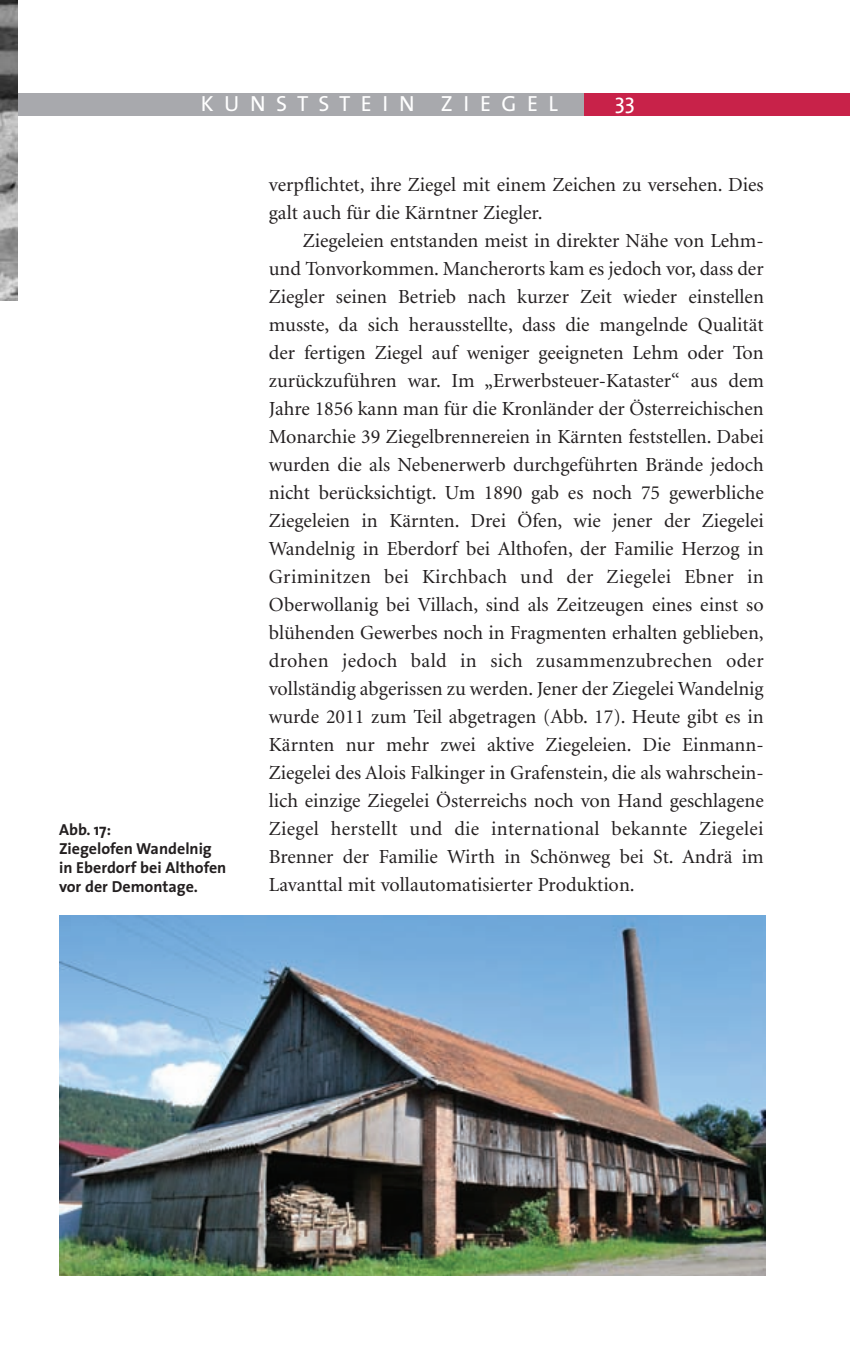
<style>
.page{position:relative;width:850px;height:1360px;background:#fff}
.page>*{position:absolute;margin:0;border:0;box-sizing:border-box;transform-origin:0 0}
.t1{font:22px "The Sans";letter-spacing:.48em;color:#fff}
.t2{font:20px/28px "Minion";color:#231f20}
.t3{font:700 16px/19.2px "The Sans";color:#231f20}
</style>
<div class="page">
<div style="left:0;top:93px;width:850px;height:22px;background:#a8a9ad"></div>
<div style="left:584px;top:93px;width:266px;height:22px;background:#c82249"></div>
<img style="left:59px;top:915px;width:707px;height:361px">
<img style="left:0;top:0;width:17px;height:300px">
<p class="t1" style="left:201px;top:95px;width:359px">KUNSTSTEIN ZIEGEL</p>
<p class="t1" style="left:615px;top:93px;width:22px">33</p>
<p class="t3" style="left:59px;top:821px;width:169px">Abb. 17:<br>Ziegelofen Wandelnig in Eberdorf bei Althofen vor der Demontage.</p>
<p class="t2" style="left:269px;top:173px;width:496px">verpflichtet, ihre Ziegel mit einem Zeichen zu versehen. Dies galt auch für die Kärntner Ziegler.</p>
<p class="t2" style="left:269px;top:229px;width:497px;text-align:justify;text-indent:34px">Ziegeleien entstanden meist in direkter Nähe von Lehm&shy;und Tonvorkommen. Mancherorts kam es jedoch vor, dass der Ziegler seinen Betrieb nach kurzer Zeit wieder einstellen musste, da sich herausstellte, dass die mangelnde Qualität der fertigen Ziegel auf weniger geeigneten Lehm oder Ton zurückzuführen war. Im „Erwerbsteuer-Kataster“ aus dem Jahre 1856 kann man für die Kronländer der Österreichischen Monarchie 39 Ziegelbrennereien in Kärnten feststellen. Dabei wurden die als Nebenerwerb durchgeführten Brände jedoch nicht berücksichtigt. Um 1890 gab es noch 75 gewerbliche Ziegeleien in Kärnten. Drei Öfen, wie jener der Ziegelei Wandelnig in Eberdorf bei Althofen, der Familie Herzog in Griminitzen bei Kirchbach und der Ziegelei Ebner in Oberwollanig bei Villach, sind als Zeitzeugen eines einst so blühenden Gewerbes noch in Fragmenten erhalten geblieben, drohen jedoch bald in sich zusammenzubrechen oder vollständig abgerissen zu werden. Jener der Ziegelei Wandelnig wurde 2011 zum Teil abgetragen (Abb. 17). Heute gibt es in Kärnten nur mehr zwei aktive Ziegeleien. Die Einmann-Ziegelei des Alois Falkinger in Grafenstein, die als wahrschein&shy;lich einzige Ziegelei Österreichs noch von Hand geschlagene Ziegel herstellt und die international bekannte Ziegelei Brenner der Familie Wirth in Schönweg bei St. Andrä im Lavanttal mit vollautomatisierter Produktion.</p>
</div>
